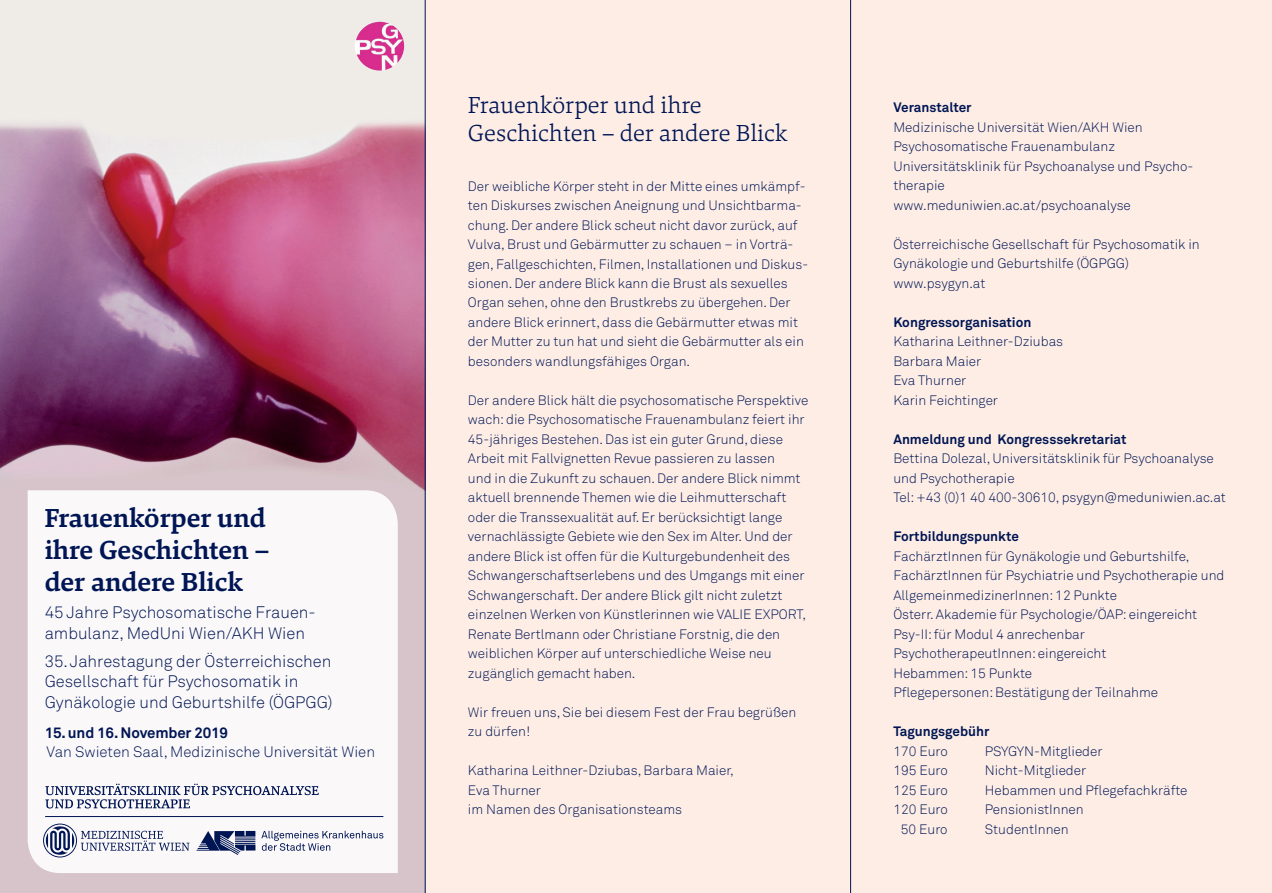
<style>
.page{position:relative;width:1272px;height:893px;background:#fff}
.page>*{position:absolute;margin:0;border:0;box-sizing:border-box;transform-origin:0 0}
.t1{font:700 27px/32.4px "Danton";color:#001554}
.t2{font:300 24px/28.8px "Danton";color:#001554}
.t3{font:300 16.5px/20.2px "Akkurat Pro";color:#001554}
.t4{font:300 15px "Akkurat Pro";color:#001554}
.t5{font:700 15px "Akkurat Pro";letter-spacing:-.01em;color:#001554}
.t6{font:300 13.5px/19.5px "Akkurat Pro";color:#001554}
.t7{font:700 13.5px "Akkurat Pro";color:#001554}
</style>
<div class="page">
<div style="left:271px;top:0;width:1000px;height:893px;background:#fdede5"></div>
<img style="left:0;top:0;width:425px;height:893px">
<svg style="left:28px;top:490px;width:370px;height:383px"></svg>
<svg style="left:45px;top:784px;width:273px;height:24px"></svg>
<hr style="left:45px;top:816px;width:338px;height:1px;background:#001554">
<svg style="left:43px;top:824px;width:146px;height:33px"></svg>
<svg style="left:261px;top:831px;width:122px;height:20px"></svg>
<svg style="left:196px;top:831px;width:59px;height:24px"></svg>
<img style="left:355px;top:21px;width:49px;height:50px;border-radius:25px">
<hr style="left:850px;top:0;width:1px;height:893px;background:#001554">
<hr style="left:425px;top:0;width:1px;height:893px;background:#001554">
<h1 class="t1" style="left:45px;top:501px;width:226px">Frauenkörper und ihre Geschichten – der andere Blick</h1>
<p class="t3" style="left:45px;top:603px;width:272px">45 Jahre Psychosomatische Frauen&shy;ambulanz, MedUni Wien/AKH Wien</p>
<p class="t3" style="left:45px;top:651px;width:289px">35. Jahrestagung der Österreichischen<br>Gesellschaft für Psychosomatik in<br>Gynäkologie und Geburtshilfe (ÖGPGG)</p>
<p class="t5" style="left:45px;top:723px;width:185px">15. und 16. November 2019</p>
<p class="t4" style="left:47px;top:743px;width:330px">Van Swieten Saal, Medizinische Universität Wien</p>
<h2 class="t2" style="left:468px;top:90px;width:321px">Frauenkörper und ihre<br>Geschichten – der andere Blick</h2>
<p class="t6" style="left:468px;top:176px;width:342px">Der weibliche Körper steht in der Mitte eines umkämpf&shy;ten Diskurses zwischen Aneignung und Unsichtbarma&shy;chung. Der andere Blick scheut nicht davor zurück, auf Vulva, Brust und Gebärmutter zu schauen – in Vorträ&shy;gen, Fallgeschichten, Filmen, Installationen und Diskus&shy;sionen. Der andere Blick kann die Brust als sexuelles Organ sehen, ohne den Brustkrebs zu übergehen. Der andere Blick erinnert, dass die Gebärmutter etwas mit der Mutter zu tun hat und sieht die Gebärmutter als ein besonders wandlungsfähiges Organ.</p>
<p class="t6" style="left:468px;top:390px;width:342px">Der andere Blick hält die psychosomatische Perspektive wach: die Psychosomatische Frauenambulanz feiert ihr 45-jähriges Bestehen. Das ist ein guter Grund, diese Arbeit mit Fallvignetten Revue passieren zu lassen<br>und in die Zukunft zu schauen. Der andere Blick nimmt aktuell brennende Themen wie die Leihmutterschaft oder die Transsexualität auf. Er berücksichtigt lange vernachlässigte Gebiete wie den Sex im Alter. Und der andere Blick ist offen für die Kulturgebundenheit des Schwangerschaftserlebens und des Umgangs mit einer Schwangerschaft. Der andere Blick gilt nicht zuletzt einzelnen Werken von Künstlerinnen wie VALIE EXPORT, Renate Bertlmann oder Christiane Forstnig, die den weiblichen Körper auf unterschiedliche Weise neu zugänglich gemacht haben.</p>
<p class="t6" style="left:468px;top:702px;width:330px">Wir freuen uns, Sie bei diesem Fest der Frau begrüßen zu dürfen!</p>
<p class="t6" style="left:468px;top:761px;width:267px">Katharina Leithner-Dziubas, Barbara Maier,<br>Eva Thurner<br>im Namen des Organisationsteams</p>
<p class="t7" style="left:893px;top:99px;width:80px">Veranstalter</p>
<p class="t6" style="left:893px;top:117px;width:301px">Medizinische Universität Wien/AKH Wien Psychosomatische Frauenambulanz Universitätsklinik für Psychoanalyse und Psycho&shy;therapie<br>www.meduniwien.ac.at/psychoanalyse</p>
<p class="t6" style="left:893px;top:234px;width:308px">Österreichische Gesellschaft für Psychosomatik in<br>Gynäkologie und Geburtshilfe (ÖGPGG) www.psygyn.at</p>
<p class="t7" style="left:893px;top:314px;width:140px">Kongressorganisation</p>
<p class="t6" style="left:893px;top:332px;width:171px">Katharina Leithner-Dziubas<br>Barbara Maier<br>Eva Thurner<br>Karin Feichtinger</p>
<p class="t7" style="left:893px;top:431px;width:235px">Anmeldung und Kongresssekretariat</p>
<p class="t6" style="left:893px;top:449px;width:334px">Bettina Dolezal, Universitätsklinik für Psychoanalyse und Psychotherapie<br>Tel: +43 (0)1 40 400-30610, psygyn@meduniwien.ac.at</p>
<p class="t7" style="left:893px;top:528px;width:127px">Fortbildungspunkte</p>
<p class="t6" style="left:893px;top:546px;width:332px">FachärztInnen für Gynäkologie und Geburtshilfe, FachärztInnen für Psychiatrie und Psychotherapie und AllgemeinmedizinerInnen: 12 Punkte<br>Österr. Akademie für Psychologie/ÖAP: eingereicht Psy-II: für Modul 4 anrechenbar PsychotherapeutInnen: eingereicht<br>Hebammen: 15 Punkte<br>Pflegepersonen: Bestätigung der Teilnahme</p>
<p class="t7" style="left:893px;top:723px;width:98px">Tagungsgebühr</p>
<p class="t6" style="left:893px;top:741px;width:56px;text-align:center">170 Euro<br>195 Euro<br>125 Euro<br>120 Euro<br>50 Euro</p>
<p class="t6" style="left:984px;top:741px;width:204px">PSYGYN-Mitglieder<br>Nicht-Mitglieder<br>Hebammen und Pflegefachkräfte<br>PensionistInnen<br>StudentInnen</p>
</div>
